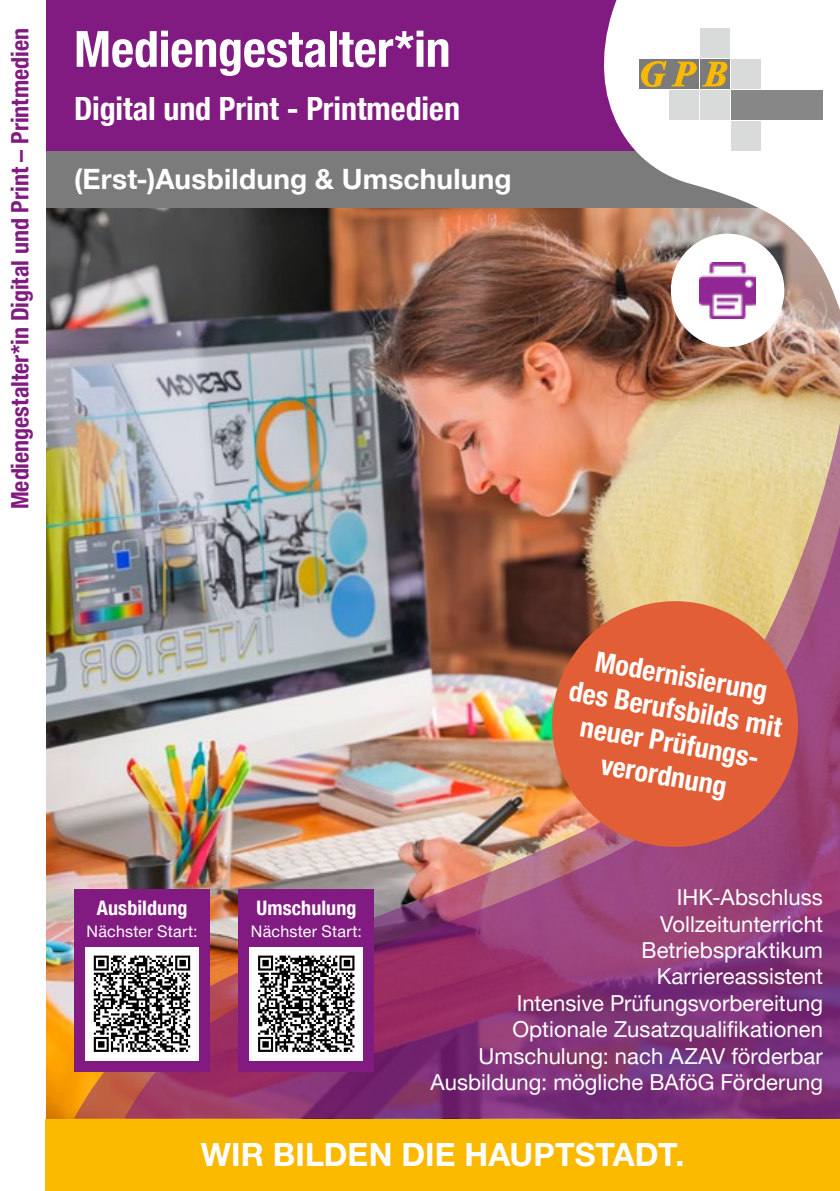
<style>
.page{position:relative;width:840px;height:1191px;background:#fff}
.page>*{position:absolute;margin:0;border:0;box-sizing:border-box;transform-origin:0 0}
.t1{font:700 condensed 50px "Helvetica Neue LT Pro";letter-spacing:-.005em;color:#fff}
.t2{font:700 condensed 32px "Helvetica Neue LT Pro";color:#fff}
.t3{font:700 32px "Helvetica Neue LT Pro";letter-spacing:.005em;color:#fff}
.t4{font:700 condensed 28px/33.6px "Helvetica Neue LT Pro";color:#fff;text-align:center}
.t5{font:700 28px "Helvetica Neue LT Pro";letter-spacing:.01em;color:#fff}
.t6{font:700 condensed 24px "Helvetica Neue LT Pro";color:#821b81}
.t7{font:22px/26.4px "Helvetica Neue LT Pro";letter-spacing:.005em;color:#fff;text-align:right}
.t8{font:700 condensed 20px "Helvetica Neue LT Pro";letter-spacing:.005em;color:#fff}
.t9{font:16px "Helvetica Neue LT Pro";letter-spacing:.015em;color:#fff}
</style>
<div class="page">
<img style="left:46px;top:207px;width:793px;height:911px">
<div style="left:0;top:0;width:839px;height:151px;background:#821b81"></div>
<div style="left:0;top:151px;width:839px;height:56px;background:#7a7b7a"></div>
<svg style="left:581px;top:0;width:258px;height:327px"></svg>
<img style="left:74px;top:391px;width:765px;height:727px">
<img style="left:124px;top:498px;width:715px;height:620px">
<div style="left:0;top:0;width:45px;height:1191px;background:#fff"></div>
<div style="left:45px;top:1118px;width:794px;height:73px;background:#fbb900"></div>
<div style="left:238px;top:889px;width:136px;height:182px;background:#821b81"></div>
<div style="left:74px;top:889px;width:136px;height:182px;background:#821b81"></div>
<div style="left:670px;top:234px;width:113px;height:113px;background:#fff;border-radius:50%"></div>
<img style="left:699px;top:262px;width:56px;height:57px">
<div style="left:638px;top:28px;width:184px;height:122px;background:#fff"></div>
<div style="left:669px;top:90px;width:29px;height:29px;background:#d9dada"></div>
<div style="left:700px;top:90px;width:29px;height:29px;background:#d9dada"></div>
<div style="left:669px;top:59px;width:29px;height:30px;background:#7a7b7a"></div>
<div style="left:638px;top:59px;width:30px;height:30px;background:#7a7b7a"></div>
<div style="left:731px;top:59px;width:29px;height:30px;background:#d9dada"></div>
<svg style="left:700px;top:59px;width:29px;height:30px"></svg>
<div style="left:731px;top:90px;width:91px;height:29px;background:#868786"></div>
<div style="left:731px;top:121px;width:29px;height:29px;background:#d9dada"></div>
<div style="left:700px;top:28px;width:29px;height:30px;background:#d9dada"></div>
<svg style="left:641px;top:61px;width:55px;height:26px"></svg>
<svg style="left:702px;top:62px;width:25px;height:24px"></svg>
<div style="left:551px;top:601px;width:246px;height:246px;background:#e15e36;border-radius:50%"></div>
<div style="left:249px;top:947px;width:114px;height:113px;background:#fff"></div>
<svg style="left:258px;top:955px;width:96px;height:97px"></svg>
<div style="left:85px;top:947px;width:114px;height:113px;background:#fff"></div>
<svg style="left:94px;top:955px;width:96px;height:97px"></svg>
<p class="t6" style="left:6px;top:509px;width:482px;rotate:-90deg">Mediengestalter*in Digital und Print – Printmedien</p>
<h1 class="t1" style="left:74px;top:19px;width:378px">Mediengestalter*in</h1>
<h2 class="t2" style="left:74px;top:89px;width:387px">Digital und Print - Printmedien</h2>
<p class="t5" style="left:74px;top:161px;width:439px">(Erst-)Ausbildung &amp; Umschulung</p>
<p class="t8" style="left:97px;top:896px;width:92px">Ausbildung</p>
<p class="t9" style="left:87px;top:921px;width:112px">Nächster Start:</p>
<p class="t8" style="left:256px;top:896px;width:101px">Umschulung</p>
<p class="t9" style="left:251px;top:921px;width:112px">Nächster Start:</p>
<p class="t4" style="left:578px;top:641px;width:217px;rotate:10deg">Modernisierung des Berufsbilds mit neuer Prüfungs&shy;verordnung</p>
<p class="t7" style="left:430px;top:883px;width:393px">IHK-Abschluss<br>Vollzeitunterricht<br>Betriebspraktikum<br>Karriereassistent<br>Intensive Prüfungsvorbereitung<br>Optionale Zusatzqualifikationen<br>Umschulung: nach AZAV förderbar<br>Ausbildung: mögliche BAföG Förderung</p>
<h2 class="t3" style="left:201px;top:1135px;width:485px">WIR BILDEN DIE HAUPTSTADT.</h2>
</div>
